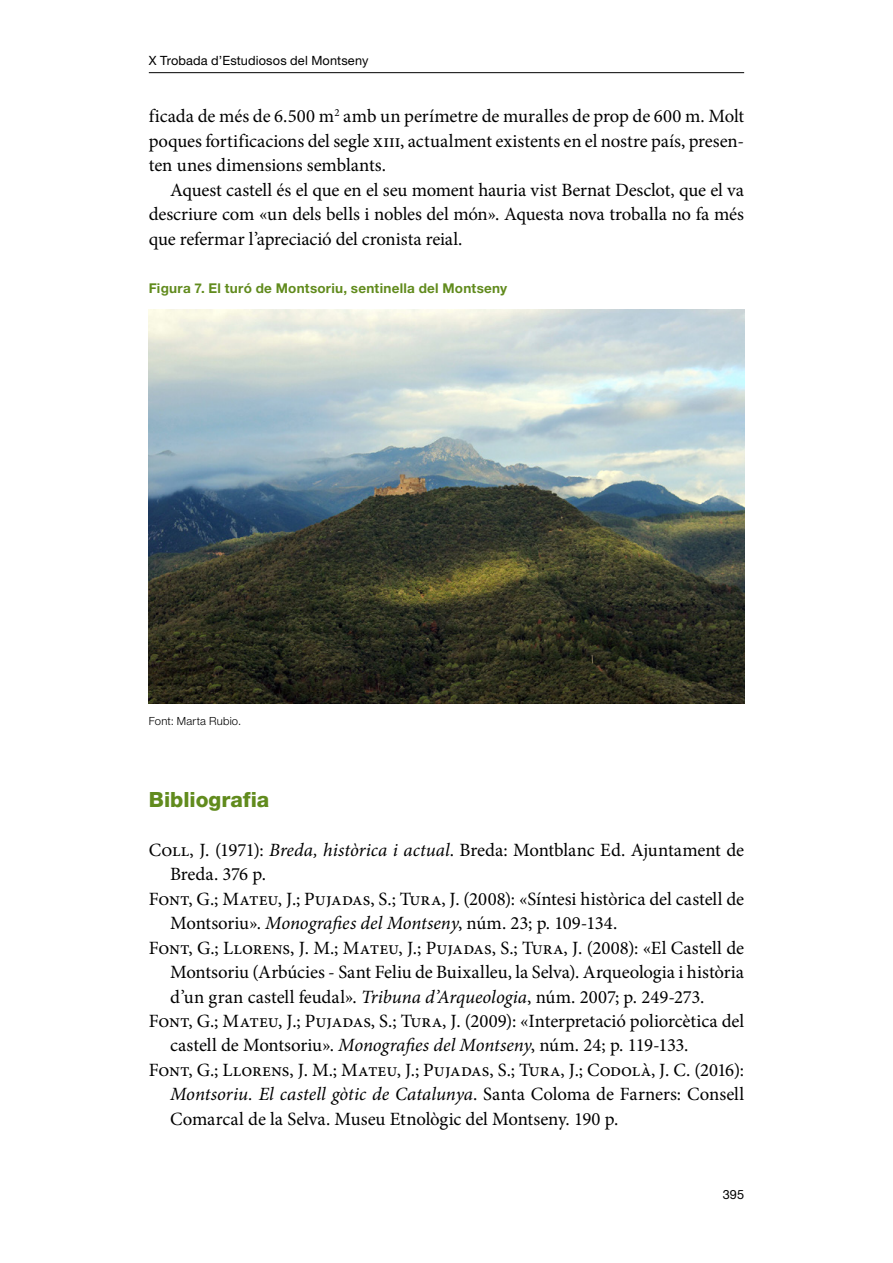
<style>
.page{position:relative;width:893px;height:1263px;background:#fff}
.page>*{position:absolute;margin:0;border:0;box-sizing:border-box;transform-origin:0 0}
.Títol_2{font:800 21px "Helvetica Neue LT Std";color:#618b1d}
.Text_BIBLIO{font:18.75px/24.5px "Minion Pro";color:#000}
.Text_N1__Sangria{font:18.75px/24.5px "Minion Pro";letter-spacing:-.01em;color:#000;text-align:justify}
.Taulas_Color_Titol{font:700 13.5px "Helvetica Neue LT Std";letter-spacing:.02em;color:#618b1d}
.t1{font:12.75px "Helvetica Neue LT Std";letter-spacing:.01em;color:#000}
.Taulas_Color_Font{font:300 11.25px "Helvetica Neue LT Std";letter-spacing:.015em;color:#000}
.s1{font-style:italic}
</style>
<div class="page">
<hr style="left:149px;top:72px;width:595px;height:1px;background:#000">
<img style="left:149px;top:309px;width:595px;height:395px">
<p class="t1" style="left:149px;top:53px;width:221px">X Trobada d’Estudiosos del Montseny</p>
<p class="Text_N1__Sangria" style="left:149px;top:104px;width:597px">ficada de més de 6.500 m<sup>2</sup> amb un perímetre de muralles de prop de 600 m. Molt poques fortificacions del segle xiii, actualment existents en el nostre país, presen&shy;ten unes dimensions semblants.</p>
<p class="Text_N1__Sangria" style="left:149px;top:177px;width:597px;text-indent:21px">Aquest castell és el que en el seu moment hauria vist Bernat Desclot, que el va descriure com «un dels bells i nobles del món». Aquesta nova troballa no fa més que refermar l’apreciació del cronista reial.</p>
<p class="Taulas_Color_Titol" style="left:149px;top:280px;width:360px">Figura 7. El turó de Montsoriu, sentinella del Montseny</p>
<p class="Taulas_Color_Font" style="left:149px;top:714px;width:94px">Font: Marta Rubio.</p>
<p class="Títol_2" style="left:149px;top:787px;width:122px">Bibliografia</p>
<p class="Text_BIBLIO" style="left:170px;top:838px;width:576px;text-indent:-21px">Coll, J. (1971): <span class="s1">Breda, històrica i actual</span>. Breda: Montblanc Ed. Ajuntament de<br>Breda. 376 p.</p>
<p class="Text_BIBLIO" style="left:170px;top:886px;width:576px;text-indent:-21px">Font, G.; Mateu, J.; Pujadas, S.; Tura, J. (2008): «Síntesi històrica del castell de<br>Montsoriu». <span class="s1">Monografies del Montseny</span>, núm. 23; p. 109-134.</p>
<p class="Text_BIBLIO" style="left:170px;top:935px;width:575px;text-align:justify;text-indent:-21px">Font, G.; Llorens, J. M.; Mateu, J.; Pujadas, S.; Tura, J. (2008): «El Castell de Montsoriu (Arbúcies - Sant Feliu de Buixalleu, la Selva). Arqueologia i història d’un gran castell feudal». <span class="s1">Tribuna d’Arqueologia</span>, núm. 2007; p. 249-273.</p>
<p class="Text_BIBLIO" style="left:170px;top:1009px;width:576px;text-indent:-21px">Font, G.; Mateu, J.; Pujadas, S.; Tura, J. (2009): «Interpretació poliorcètica del castell de Montsoriu». <span class="s1">Monografies del Montseny</span>, núm. 24; p. 119-133.</p>
<p class="Text_BIBLIO" style="left:170px;top:1058px;width:576px;text-align:justify;text-indent:-21px">Font, G.; Llorens, J. M.; Mateu, J.; Pujadas, S.; Tura, J.; Codolà, J. C. (2016):<br><span class="s1">Montsoriu. El castell gòtic de Catalunya</span>. Santa Coloma de Farners: Consell Comarcal de la Selva. Museu Etnològic del Montseny. 190 p.</p>
<p class="t1" style="left:723px;top:1186px;width:23px">395</p>
</div>
